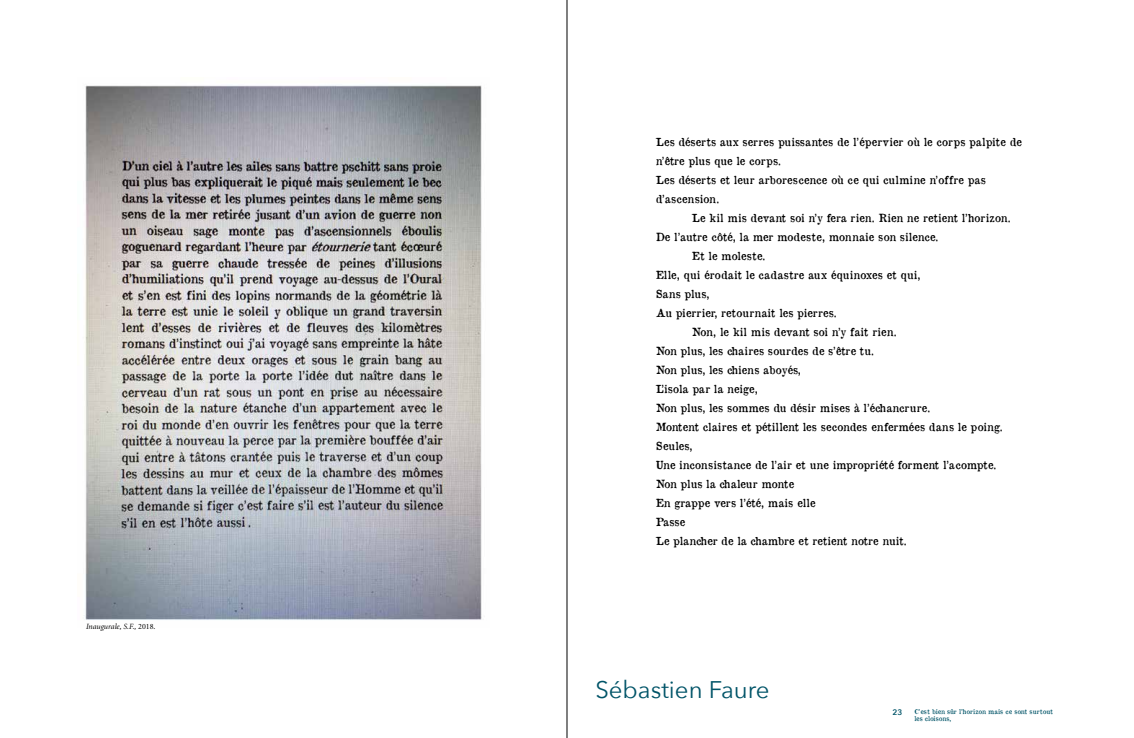
<style>
.page{position:relative;width:1134px;height:738px;background:#fff}
.page>*{position:absolute;margin:0;border:0;box-sizing:border-box;transform-origin:0 0}
.t1{font:24px "Avenir Next";color:#005468}
.t2{font:11px/19px "Old Newspaper Types";color:#000}
.t3{font:11px "Old Newspaper Types";letter-spacing:.025em;color:#000}
.t4{font:italic 8px "Minion";color:#000}
.t5{font:600 8px "Avenir Next";color:#005468}
.t6{font:6.5px/7px "Old Newspaper Types";color:#005468}
.s1{font-style:normal}
</style>
<div class="page">
<hr style="left:567px;top:0;width:1px;height:737px;background:#000">
<img style="left:84px;top:85px;width:398px;height:535px">
<p class="t4" style="left:86px;top:622px;width:71px">Inaugurale, S.F., <span class="s1">2018.</span></p>
<p class="t2" style="left:656px;top:132px;width:368px">Les déserts aux serres puissantes de l’épervier où le corps palpite de n’être plus que le corps.<br>Les déserts et leur arborescence où ce qui culmine n’offre pas d’ascension.</p>
<p class="t2" style="left:692px;top:208px;width:320px">Le kil mis devant soi n’y fera rien. Rien ne retient l’horizon.</p>
<p class="t2" style="left:656px;top:227px;width:284px">De l’autre côté, la mer modeste, monnaie son silence.</p>
<p class="t2" style="left:692px;top:246px;width:75px">Et le moleste.</p>
<p class="t3" style="left:656px;top:267px;width:266px">Elle, qui érodait le cadastre aux équinoxes et qui,</p>
<p class="t2" style="left:656px;top:284px;width:55px">Sans plus,</p>
<p class="t2" style="left:656px;top:303px;width:182px">Au pierrier, retournait les pierres.</p>
<p class="t2" style="left:692px;top:322px;width:206px">Non, le kil mis devant soi n’y fait rien.</p>
<p class="t2" style="left:656px;top:341px;width:220px">Non plus, les chaires sourdes de s’être tu.</p>
<p class="t2" style="left:656px;top:360px;width:147px">Non plus, les chiens aboyés,</p>
<p class="t2" style="left:656px;top:379px;width:103px">L’isola par la neige,</p>
<p class="t2" style="left:656px;top:398px;width:276px">Non plus, les sommes du désir mises à l’échancrure.</p>
<p class="t2" style="left:656px;top:417px;width:348px">Montent claires et pétillent les secondes enfermées dans le poing.</p>
<p class="t2" style="left:656px;top:436px;width:38px">Seules,</p>
<p class="t2" style="left:656px;top:455px;width:342px">Une inconsistance de l’air et une impropriété forment l’acompte.</p>
<p class="t2" style="left:656px;top:474px;width:140px">Non plus la chaleur monte</p>
<p class="t2" style="left:656px;top:493px;width:161px">En grappe vers l’été, mais elle</p>
<p class="t2" style="left:656px;top:512px;width:31px">Passe</p>
<p class="t2" style="left:656px;top:531px;width:252px">Le plancher de la chambre et retient notre nuit.</p>
<h1 class="t1" style="left:595px;top:668px;width:176px">Sébastien Faure</h1>
<p class="t5" style="left:893px;top:704px;width:11px">23</p>
<p class="t6" style="left:914px;top:706px;width:140px">C’est bien sûr l’horizon mais ce sont surtout les cloisons,</p>
</div>
